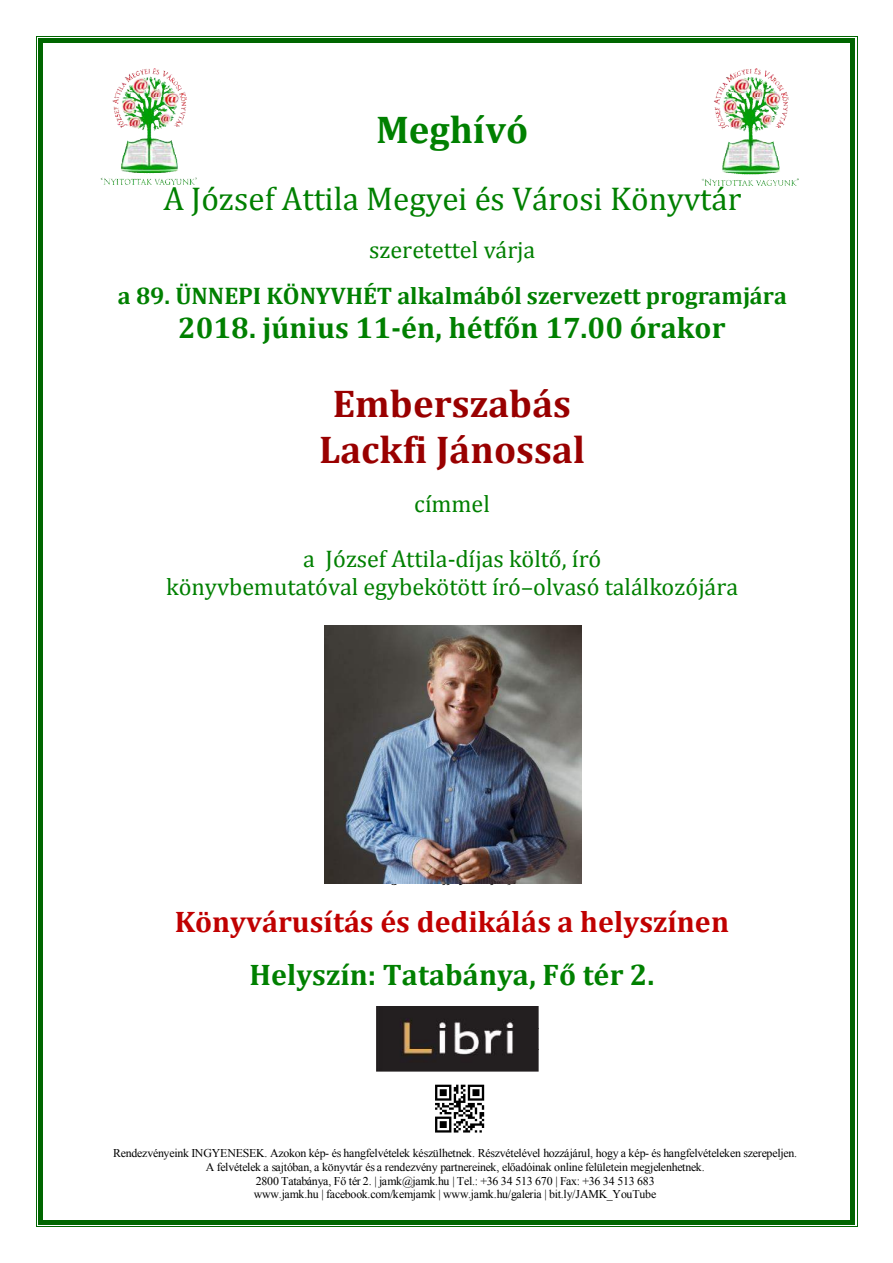
<style>
.page{position:relative;width:893px;height:1263px;background:#fff}
.page>*{position:absolute;margin:0;border:0;box-sizing:border-box;transform-origin:0 0}
.t1{font:700 38.85px/45.8px "Cambria";color:#900;text-align:center}
.t2{font:700 38.85px "Cambria";letter-spacing:-.005em;color:#008000}
.t3{font:33.15px "Cambria";color:#008000}
.t4{font:700 29.85px "Cambria";color:#008000}
.t5{font:700 29.85px "Cambria";color:#c00000}
.t6{font:24.15px/28px "Cambria";color:#008000;text-align:center}
.t7{font:700 24.15px "Cambria";color:#008000}
.t8{font:11.85px/13.6px "Times New Roman";letter-spacing:-.02em;color:#000;text-align:center}
</style>
<div class="page">
<img style="left:421px;top:1071px;width:77px;height:62px">
<img style="left:100px;top:68px;width:97px;height:116px">
<img style="left:701px;top:68px;width:98px;height:118px">
<img style="left:325px;top:626px;width:256px;height:258px">
<img style="left:376px;top:1007px;width:163px;height:64px">
<svg style="left:36px;top:36px;width:6px;height:7px"></svg>
<hr style="left:42px;top:36px;width:808px;height:1px;background:#060">
<div style="left:42px;top:38px;width:808px;height:5px;background:#060"></div>
<svg style="left:850px;top:36px;width:7px;height:7px"></svg>
<hr style="left:36px;top:43px;width:1px;height:1178px;background:#060">
<hr style="left:38px;top:43px;width:4px;height:1178px;background:#060">
<hr style="left:856px;top:43px;width:1px;height:1178px;background:#060">
<div style="left:850px;top:43px;width:5px;height:1178px;background:#060"></div>
<svg style="left:36px;top:1221px;width:6px;height:6px"></svg>
<hr style="left:42px;top:1226px;width:808px;height:1px;background:#060">
<hr style="left:42px;top:1221px;width:808px;height:4px;background:#060">
<svg style="left:850px;top:1221px;width:7px;height:6px"></svg>
<h1 class="t2" style="left:376px;top:112px;width:154px">Meghívó</h1>
<h2 class="t3" style="left:163px;top:184px;width:579px">A József Attila Megyei és Városi Könyvtár</h2>
<h3 class="t6" style="left:369px;top:237px;width:168px">szeretettel várja</h3>
<h3 class="t7" style="left:118px;top:285px;width:670px">a 89. ÜNNEPI KÖNYVHÉT alkalmából szervezett programjára</h3>
<h3 class="t4" style="left:178px;top:315px;width:548px">2018. június 11-én, hétfőn 17.00 órakor</h3>
<h1 class="t1" style="left:319px;top:383px;width:267px">Emberszabás<br>Lackfi Jánossal</h1>
<h3 class="t6" style="left:414px;top:491px;width:77px">címmel</h3>
<h3 class="t6" style="left:166px;top:546px;width:573px">a József Attila-díjas költő, író<br>könyvbemutatóval egybekötött író–olvasó találkozójára</h3>
<h3 class="t5" style="left:175px;top:909px;width:556px">Könyvárusítás és dedikálás a helyszínen</h3>
<h3 class="t4" style="left:249px;top:962px;width:406px">Helyszín: Tatabánya, Fő tér 2.</h3>
<p class="t8" style="left:113px;top:1148px;width:685px">Rendezvényeink INGYENESEK. Azokon kép- és hangfelvételek készülhetnek. Részvételével hozzájárul, hogy a kép- és hangfelvételeken szerepeljen.<br>A felvételek a sajtóban, a könyvtár és a rendezvény partnereinek, előadóinak online felületein megjelenhetnek.<br>2800 Tatabánya, Fő tér 2. | jamk@jamk.hu | Tel.: +36 34 513 670 | Fax: +36 34 513 683<br>www.jamk.hu | facebook.com/kemjamk | www.jamk.hu/galeria | bit.ly/JAMK_YouTube</p>
</div>
